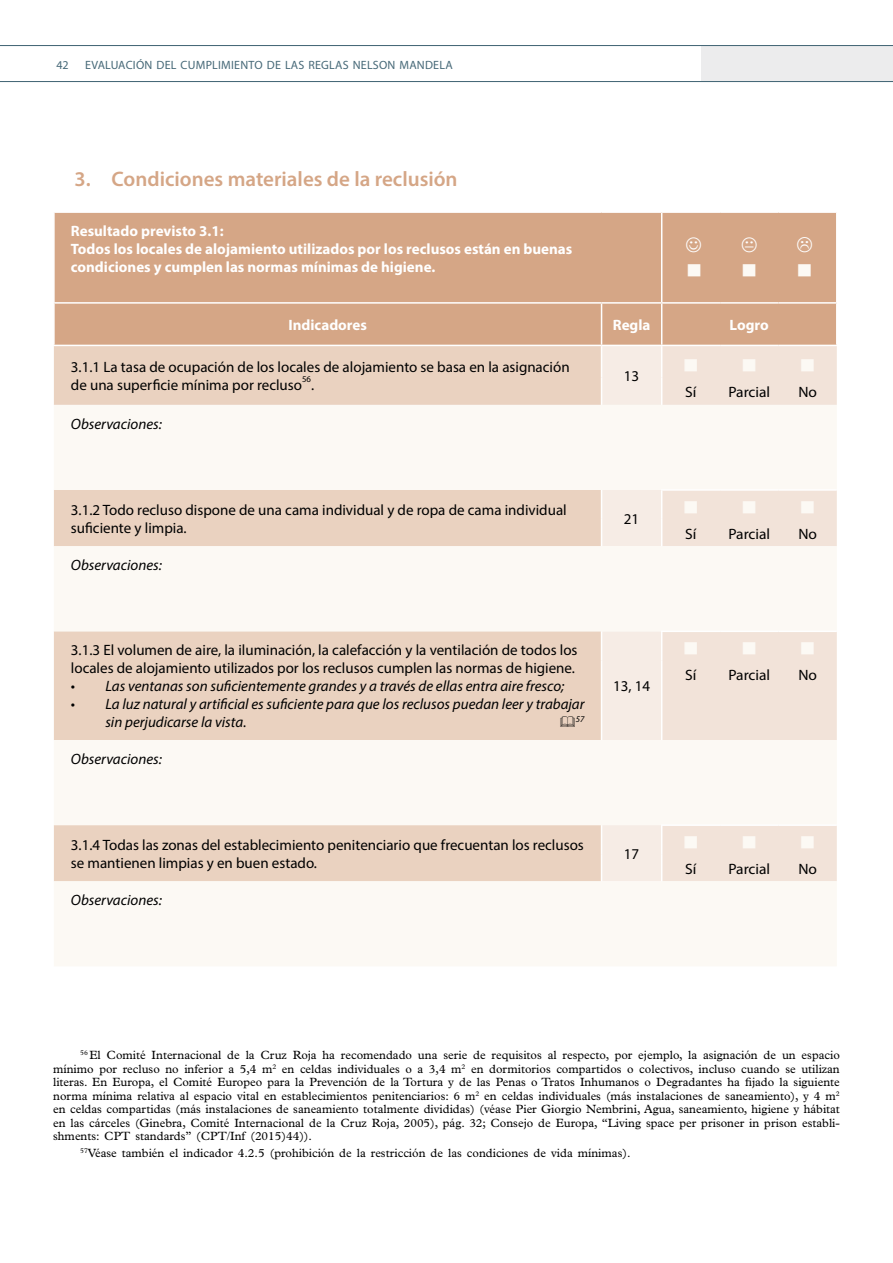
<style>
.page{position:relative;width:893px;height:1263px;background:#fff}
.page>*{position:absolute;margin:0;border:0;box-sizing:border-box;transform-origin:0 0}
.t1{font:600 21px "Myriad Pro";color:#d5a686}
.t2{font:21px "Wingdings";color:#fcf9f4}
.t3{font:15px/18px "Myriad Pro";color:#000}
.t4{font:italic 15px/18px "Myriad Pro";color:#000}
.t5{font:700 15px/18px "Myriad Pro";color:#fff}
.t6{font:12px/13.5px "Plantin Std";color:#000;text-align:justify}
.t7{font:12px "Myriad Pro";letter-spacing:.02em;color:#476978}
.t8{font:8.7px "Myriad Pro";color:#000}
.t9{font:italic 8.7px "Myriad Pro";color:#000}
</style>
<div class="page">
<div style="left:702px;top:45px;width:191px;height:36px;background:#ececed"></div>
<hr style="left:0;top:45px;width:893px;height:1px;background:#476978">
<hr style="left:0;top:81px;width:893px;height:1px;background:#476978">
<div style="left:55px;top:213px;width:781px;height:132px;background:#d5a686"></div>
<div style="left:54px;top:346px;width:547px;height:59px;background:#ead2c0"></div>
<div style="left:662px;top:346px;width:175px;height:59px;background:#f2e3d9"></div>
<svg style="left:54px;top:405px;width:783px;height:561px;fill:#fcf9f4"></svg>
<hr style="left:661px;top:489px;width:59px;height:2px;background:#fff">
<hr style="left:720px;top:489px;width:58px;height:2px;background:#fff">
<hr style="left:778px;top:489px;width:59px;height:2px;background:#fff">
<hr style="left:661px;top:630px;width:59px;height:2px;background:#fff">
<hr style="left:720px;top:630px;width:58px;height:2px;background:#fff">
<hr style="left:778px;top:630px;width:59px;height:2px;background:#fff">
<hr style="left:661px;top:824px;width:59px;height:2px;background:#fff">
<hr style="left:720px;top:824px;width:58px;height:2px;background:#fff">
<hr style="left:778px;top:824px;width:59px;height:2px;background:#fff">
<hr style="left:53px;top:302px;width:549px;height:2px;background:#fff">
<hr style="left:602px;top:302px;width:60px;height:2px;background:#fff">
<hr style="left:662px;top:302px;width:58px;height:2px;background:#fff">
<hr style="left:720px;top:302px;width:58px;height:2px;background:#fff">
<hr style="left:778px;top:302px;width:59px;height:2px;background:#fff">
<hr style="left:661px;top:213px;width:1px;height:89px;background:#fff">
<hr style="left:601px;top:304px;width:1px;height:41px;background:#fff">
<hr style="left:661px;top:304px;width:1px;height:41px;background:#fff">
<div style="left:601px;top:345px;width:61px;height:536px;background:#f8f2ed"></div>
<svg style="left:686px;top:238px;width:35px;height:15px"></svg>
<svg style="left:742px;top:238px;width:35px;height:15px"></svg>
<svg style="left:797px;top:238px;width:15px;height:15px"></svg>
<svg style="left:561px;top:717px;width:14px;height:10px"></svg>
<svg style="left:688px;top:264px;width:89px;height:15px"></svg>
<svg style="left:685px;top:359px;width:70px;height:13px"></svg>
<svg style="left:685px;top:501px;width:70px;height:12px"></svg>
<svg style="left:685px;top:642px;width:70px;height:12px"></svg>
<svg style="left:685px;top:836px;width:70px;height:12px"></svg>
<p class="t7" style="left:56px;top:57px;width:14px">42</p>
<p class="t7" style="left:85px;top:57px;width:369px">EVALUACIÓN DEL CUMPLIMIENTO DE LAS REGLAS NELSON MANDELA</p>
<h1 class="t1" style="left:74px;top:165px;width:385px">3. Condiciones materiales de la reclusión</h1>
<p class="t5" style="left:71px;top:222px;width:503px">Resultado previsto 3.1:<br>Todos los locales de alojamiento utilizados por los reclusos están en buenas condiciones y cumplen las normas mínimas de higiene.</p>
<h1 class="t2" style="left:796px;top:259px;width:18px">■</h1>
<p class="t5" style="left:288px;top:315px;width:80px">Indicadores</p>
<p class="t5" style="left:613px;top:315px;width:39px">Regla</p>
<p class="t5" style="left:730px;top:315px;width:41px">Logro</p>
<p class="t3" style="left:71px;top:357px;width:500px">3.1.1 La tasa de ocupación de los locales de alojamiento se basa en la asignación de una superficie mínima por recluso</p>
<h1 class="t2" style="left:799px;top:354px;width:18px">■</h1>
<p class="t3" style="left:624px;top:366px;width:17px">13</p>
<p class="t8" style="left:302px;top:373px;width:10px">56</p>
<p class="t3" style="left:685px;top:383px;width:13px">Sí</p>
<p class="t3" style="left:728px;top:383px;width:43px">Parcial</p>
<p class="t3" style="left:798px;top:383px;width:20px">No</p>
<p class="t3" style="left:311px;top:375px;width:5px">.</p>
<p class="t4" style="left:71px;top:415px;width:93px">Observaciones:</p>
<p class="t3" style="left:71px;top:500px;width:497px">3.1.2 Todo recluso dispone de una cama individual y de ropa de cama individual suficiente y limpia.</p>
<p class="t3" style="left:624px;top:509px;width:17px">21</p>
<p class="t4" style="left:71px;top:556px;width:93px">Observaciones:</p>
<p class="t3" style="left:71px;top:641px;width:508px">3.1.3 El volumen de aire, la iluminación, la calefacción y la ventilación de todos los locales de alojamiento utilizados por los reclusos cumplen las normas de higiene.</p>
<p class="t4" style="left:71px;top:677px;width:495px">• Las ventanas son suficientemente grandes y a través de ellas entra aire fresco;</p>
<p class="t4" style="left:105px;top:695px;width:481px;text-indent:-34px">• La luz natural y artificial es suficiente para que los reclusos puedan leer y trabajar sin perjudicarse la vista.</p>
<p class="t9" style="left:576px;top:714px;width:10px">57</p>
<p class="t4" style="left:71px;top:750px;width:93px">Observaciones:</p>
<p class="t3" style="left:613px;top:677px;width:39px">13, 14</p>
<p class="t3" style="left:71px;top:835px;width:514px">3.1.4 Todas las zonas del establecimiento penitenciario que frecuentan los reclusos se mantienen limpias y en buen estado.</p>
<p class="t3" style="left:624px;top:844px;width:17px">17</p>
<p class="t4" style="left:71px;top:891px;width:93px">Observaciones:</p>
<h1 class="t2" style="left:799px;top:496px;width:18px">■</h1>
<p class="t3" style="left:685px;top:524px;width:13px">Sí</p>
<p class="t3" style="left:728px;top:524px;width:43px">Parcial</p>
<p class="t3" style="left:798px;top:524px;width:20px">No</p>
<h1 class="t2" style="left:799px;top:637px;width:18px">■</h1>
<p class="t3" style="left:685px;top:666px;width:13px">Sí</p>
<p class="t3" style="left:728px;top:666px;width:43px">Parcial</p>
<p class="t3" style="left:798px;top:666px;width:20px">No</p>
<h1 class="t2" style="left:799px;top:831px;width:18px">■</h1>
<p class="t3" style="left:685px;top:859px;width:13px">Sí</p>
<p class="t3" style="left:728px;top:859px;width:43px">Parcial</p>
<p class="t3" style="left:798px;top:859px;width:20px">No</p>
<p class="t6" style="left:53px;top:1048px;width:788px;text-indent:27px"><sup>56</sup> El Comité Internacional de la Cruz Roja ha recomendado una serie de requisitos al respecto, por ejemplo, la asignación de un espacio mínimo por recluso no inferior a 5,4 m<sup>2</sup> en celdas individuales o a 3,4 m<sup>2</sup> en dormitorios compartidos o colectivos, incluso cuando se utilizan literas. En Europa, el Comité Europeo para la Prevención de la Tortura y de las Penas o Tratos Inhumanos o Degradantes ha fijado la siguiente norma mínima relativa al espacio vital en establecimientos penitenciarios: 6 m<sup>2</sup> en celdas individuales (más instalaciones de saneamiento), y 4 m<sup>2 </sup>en celdas compartidas (más instalaciones de saneamiento totalmente divididas) (véase Pier Giorgio Nembrini, Agua, saneamiento, higiene y hábitat en las cárceles (Ginebra, Comité Internacional de la Cruz Roja, 2005), pág. 32; Consejo de Europa, “Living space per prisoner in prison establi&shy;shments: CPT standards” (CPT/Inf (2015)44)).</p>
<p class="t6" style="left:80px;top:1146px;width:552px"><sup>57</sup>Véase también el indicador 4.2.5 (prohibición de la restricción de las condiciones de vida mínimas).</p>
</div>
